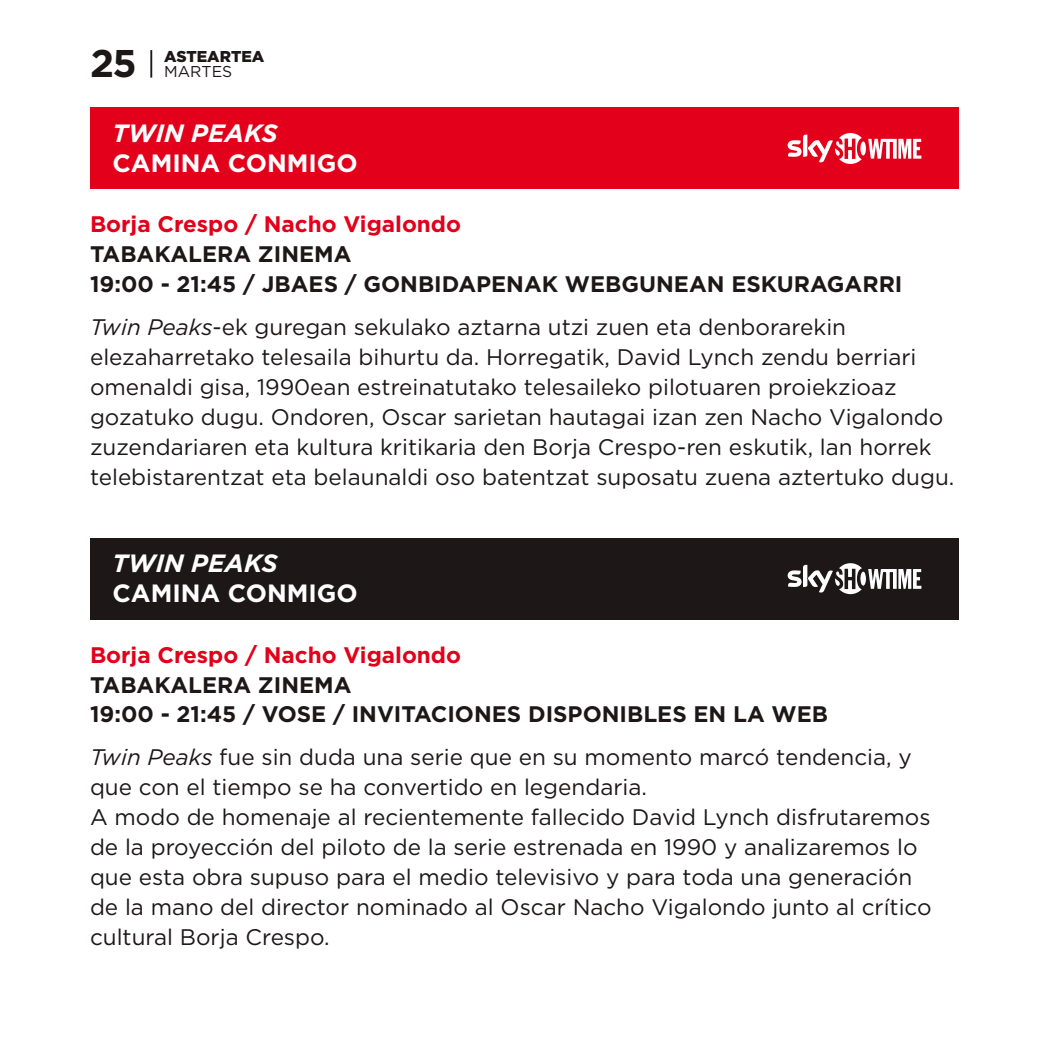
<style>
.page{position:relative;width:1049px;height:1049px;background:#fff}
.page>*{position:absolute;margin:0;border:0;box-sizing:border-box;transform-origin:0 0}
.t1{font:700 38.5px "Gotham HTF";color:#1e1718}
.t2{font:700 25px "Gotham HTF";color:#fff}
.t3{font:italic 700 25px "Gotham HTF";color:#fff}
.t4{font:22.5px/30px "Gotham HTF";color:#1e1718}
.t5{font:700 22.5px/30px "Gotham HTF";color:#1e1718}
.t6{font:700 22.5px "Gotham HTF";color:#e2001a}
.t7{font:900 15.75px "Gotham HTF";color:#1e1718}
.t8{font:15.75px "Gotham HTF";color:#1e1718}
.s1{font-style:italic}
</style>
<div class="page">
<hr style="left:150px;top:50px;width:2px;height:28px;background:#1e1718">
<div style="left:90px;top:108px;width:869px;height:81px;background:#e2001a"></div>
<div style="left:90px;top:538px;width:869px;height:81px;background:#1e1718"></div>
<hr style="left:1048px;top:0;width:1px;height:1049px;background:#b31e2c">
<svg style="left:868px;top:139px;width:53px;height:20px"></svg>
<svg style="left:787px;top:133px;width:75px;height:31px"></svg>
<div style="left:860px;top:142px;width:6px;height:13px;background:#fff;border-radius:50%"></div>
<svg style="left:868px;top:569px;width:53px;height:20px"></svg>
<svg style="left:787px;top:563px;width:75px;height:31px"></svg>
<div style="left:860px;top:572px;width:6px;height:14px;background:#fff;border-radius:50%"></div>
<h1 class="t1" style="left:90px;top:41px;width:48px">25</h1>
<p class="t7" style="left:164px;top:47px;width:102px">ASTEARTEA</p>
<p class="t8" style="left:164px;top:63px;width:70px">MARTES</p>
<p class="t3" style="left:112px;top:119px;width:167px">TWIN PEAKS</p>
<p class="t2" style="left:112px;top:149px;width:247px">CAMINA CONMIGO</p>
<p class="t6" style="left:90px;top:211px;width:373px">Borja Crespo / Nacho Vigalondo</p>
<p class="t5" style="left:90px;top:239px;width:814px">TABAKALERA ZINEMA<br>19:00 - 21:45 / JBAES / GONBIDAPENAK WEBGUNEAN ESKURAGARRI</p>
<p class="t4" style="left:90px;top:312px;width:866px"><span class="s1">Twin Peaks</span>-ek guregan sekulako aztarna utzi zuen eta denborarekin elezaharretako telesaila bihurtu da. Horregatik, David Lynch zendu berriari omenaldi gisa, 1990ean estreinatutako telesaileko pilotuaren proiekzioaz gozatuko dugu. Ondoren, Oscar sarietan hautagai izan zen Nacho Vigalondo zuzendariaren eta kultura kritikaria den Borja Crespo-ren eskutik, lan horrek telebistarentzat eta belaunaldi oso batentzat suposatu zuena aztertuko dugu.</p>
<p class="t3" style="left:112px;top:549px;width:167px">TWIN PEAKS</p>
<p class="t2" style="left:112px;top:579px;width:247px">CAMINA CONMIGO</p>
<p class="t6" style="left:90px;top:641px;width:373px">Borja Crespo / Nacho Vigalondo</p>
<p class="t5" style="left:90px;top:669px;width:740px">TABAKALERA ZINEMA<br>19:00 - 21:45 / VOSE / INVITACIONES DISPONIBLES EN LA WEB</p>
<p class="t4" style="left:90px;top:742px;width:843px"><span class="s1">Twin Peaks</span> fue sin duda una serie que en su momento marcó tendencia, y que con el tiempo se ha convertido en legendaria.<br>A modo de homenaje al recientemente fallecido David Lynch disfrutaremos de la proyección del piloto de la serie estrenada en 1990 y analizaremos lo que esta obra supuso para el medio televisivo y para toda una generación de la mano del director nominado al Oscar Nacho Vigalondo junto al crítico cultural Borja Crespo.</p>
</div>
